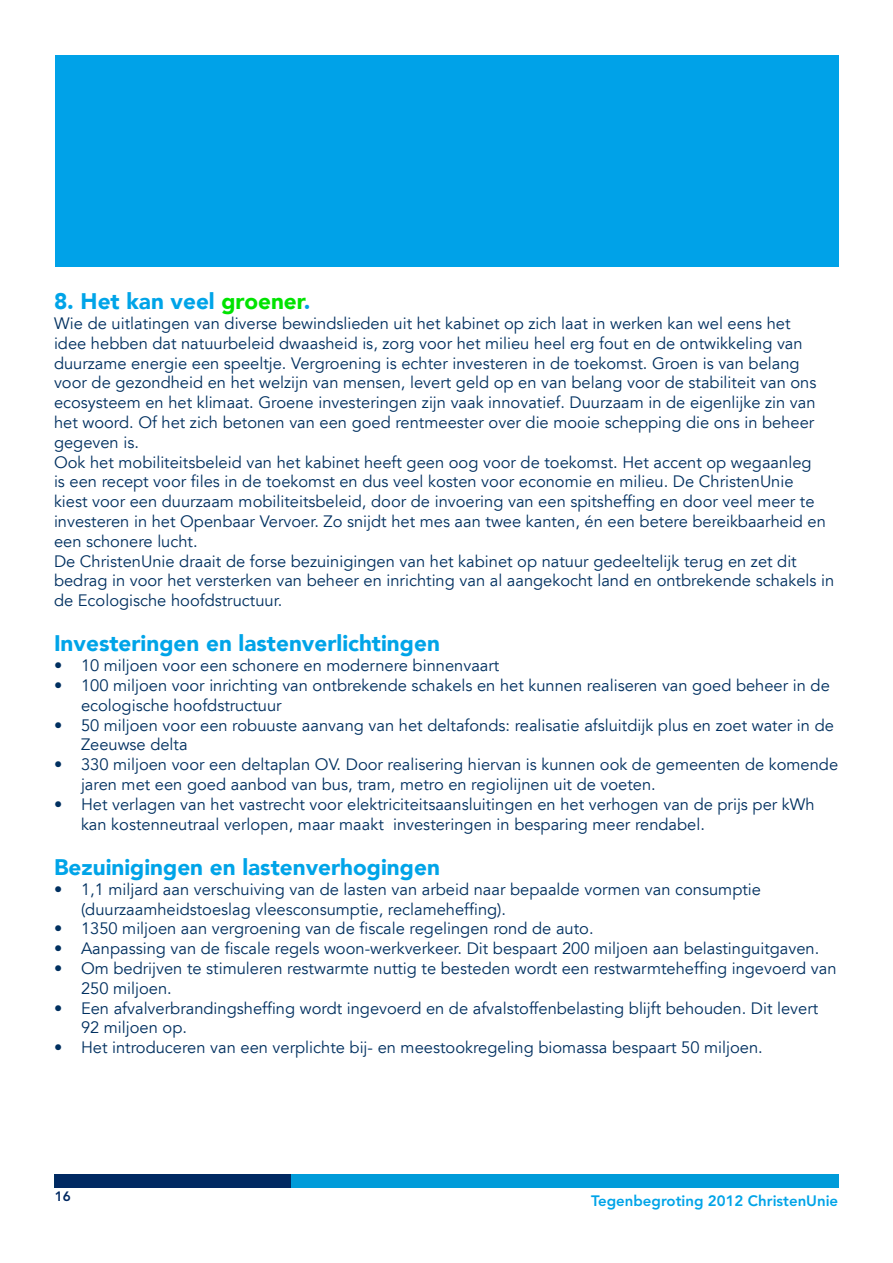
<style>
.page{position:relative;width:893px;height:1263px;background:#fff}
.page>*{position:absolute;margin:0;border:0;box-sizing:border-box;transform-origin:0 0}
.t1{font:900 22.5px "Avenir LT";color:#00a4e8}
.t2{font:16.5px/19.8px "Avenir LT";color:#003060}
.t3{font:800 15px "Avenir LT Std";color:#00a4e8}
.t4{font:800 13.5px "Avenir LT Std";color:#002962}
.s1{color:#00e300}
.s2{color:#009fe4}
</style>
<div class="page">
<div style="left:55px;top:55px;width:783px;height:211px;background:#00a2e8"></div>
<div style="left:55px;top:1174px;width:236px;height:13px;background:#002962"></div>
<div style="left:291px;top:1174px;width:548px;height:13px;background:#009bd9"></div>
<h1 class="t1" style="left:54px;top:288px;width:258px">8. Het kan veel <span class="s1">groener</span><span class="s2">.</span></h1>
<p class="t2" style="left:54px;top:314px;width:782px">Wie de uitlatingen van diverse bewindslieden uit het kabinet op zich laat in werken kan wel eens het<br>idee hebben dat natuurbeleid dwaasheid is, zorg voor het milieu heel erg fout en de ontwikkeling van duurzame energie een speeltje. Vergroening is echter investeren in de toekomst. Groen is van belang voor de gezondheid en het welzijn van mensen, levert geld op en van belang voor de stabiliteit van ons ecosysteem en het klimaat. Groene investeringen zijn vaak innovatief. Duurzaam in de eigenlijke zin van het woord. Of het zich betonen van een goed rentmeester over die mooie schepping die ons in beheer gegeven is.<br>Ook het mobiliteitsbeleid van het kabinet heeft geen oog voor de toekomst. Het accent op wegaanleg<br>is een recept voor files in de toekomst en dus veel kosten voor economie en milieu. De ChristenUnie<br>kiest voor een duurzaam mobiliteitsbeleid, door de invoering van een spitsheffing en door veel meer te investeren in het Openbaar Vervoer. Zo snijdt het mes aan twee kanten, én een betere bereikbaarheid en een schonere lucht.<br>De ChristenUnie draait de forse bezuinigingen van het kabinet op natuur gedeeltelijk terug en zet dit bedrag in voor het versterken van beheer en inrichting van al aangekocht land en ontbrekende schakels in de Ecologische hoofdstructuur.</p>
<h1 class="t1" style="left:54px;top:630px;width:387px">Investeringen en lastenverlichtingen</h1>
<p class="t2" style="left:54px;top:656px;width:447px">• 10 miljoen voor een schonere en modernere binnenvaart</p>
<p class="t2" style="left:81px;top:676px;width:750px;text-indent:-27px">• 100 miljoen voor inrichting van ontbrekende schakels en het kunnen realiseren van goed beheer in de ecologische hoofdstructuur</p>
<p class="t2" style="left:81px;top:715px;width:754px;text-indent:-27px">• 50 miljoen voor een robuuste aanvang van het deltafonds: realisatie afsluitdijk plus en zoet water in de<br>Zeeuwse delta</p>
<p class="t2" style="left:81px;top:755px;width:759px;text-indent:-27px">• 330 miljoen voor een deltaplan OV. Door realisering hiervan is kunnen ook de gemeenten de komende jaren met een goed aanbod van bus, tram, metro en regiolijnen uit de voeten.</p>
<p class="t2" style="left:81px;top:795px;width:735px;text-indent:-27px">• Het verlagen van het vastrecht voor elektriciteitsaansluitingen en het verhogen van de prijs per kWh kan kostenneutraal verlopen, maar maakt investeringen in besparing meer rendabel.</p>
<h1 class="t1" style="left:54px;top:853px;width:387px">Bezuinigingen en lastenverhogingen</h1>
<p class="t2" style="left:81px;top:880px;width:681px;text-indent:-27px">• 1,1 miljard aan verschuiving van de lasten van arbeid naar bepaalde vormen van consumptie (duurzaamheidstoeslag vleesconsumptie, reclameheffing).</p>
<p class="t2" style="left:54px;top:919px;width:541px">• 1350 miljoen aan vergroening van de fiscale regelingen rond de auto.</p>
<p class="t2" style="left:54px;top:939px;width:767px">• Aanpassing van de fiscale regels woon-werkverkeer. Dit bespaart 200 miljoen aan belastinguitgaven.</p>
<p class="t2" style="left:81px;top:959px;width:757px;text-indent:-27px">• Om bedrijven te stimuleren restwarmte nuttig te besteden wordt een restwarmteheffing ingevoerd van<br>250 miljoen.</p>
<p class="t2" style="left:81px;top:998px;width:739px;text-indent:-27px">• Een afvalverbrandingsheffing wordt ingevoerd en de afvalstoffenbelasting blijft behouden. Dit levert<br>92 miljoen op.</p>
<p class="t2" style="left:54px;top:1038px;width:710px">• Het introduceren van een verplichte bij- en meestookregeling biomassa bespaart 50 miljoen.</p>
<p class="t4" style="left:55px;top:1188px;width:17px">16</p>
<p class="t3" style="left:591px;top:1192px;width:248px">Tegenbegroting 2012 ChristenUnie</p>
</div>
